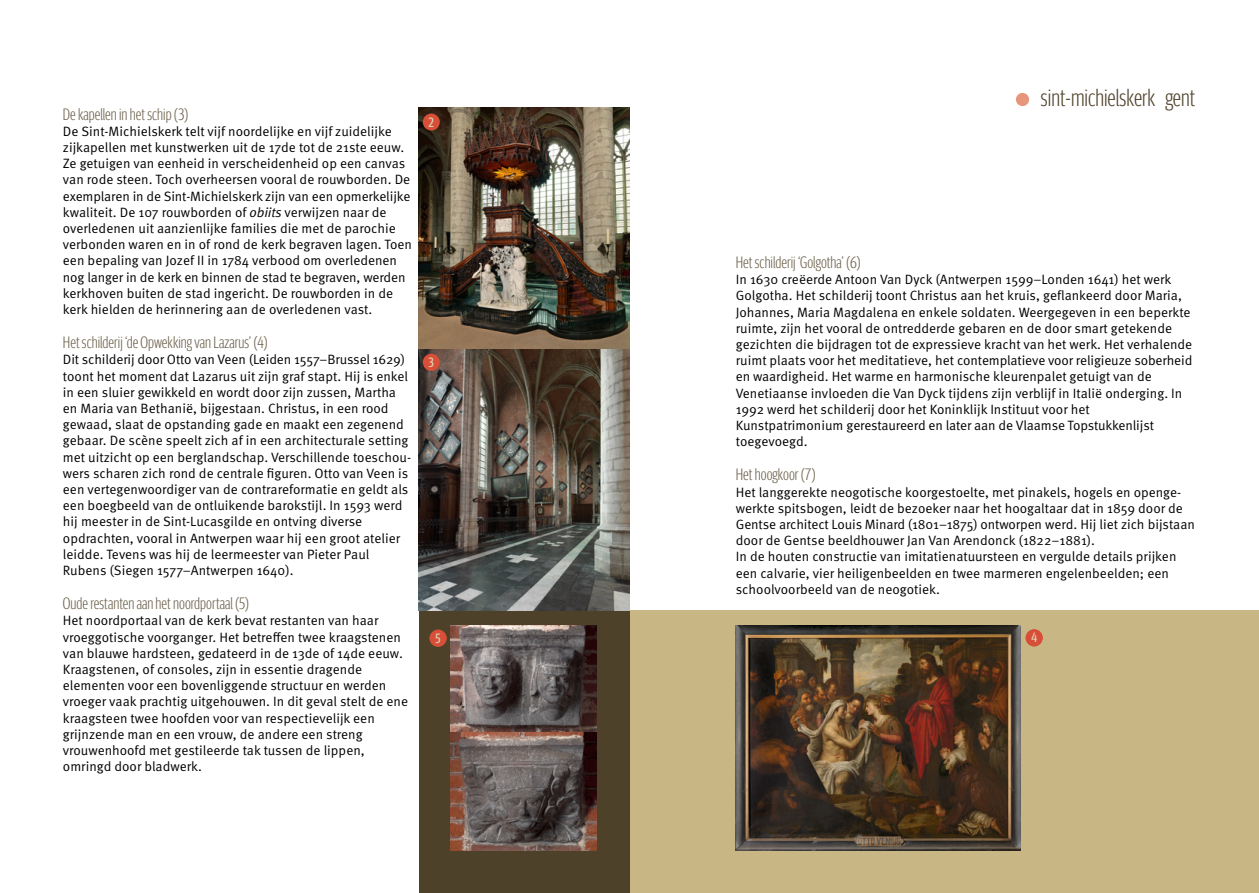
<style>
.page{position:relative;width:1259px;height:893px;background:#fff}
.page>*{position:absolute;margin:0;border:0;box-sizing:border-box;transform-origin:0 0}
.t1{font:300 24px "Meta Headline Comp OT";color:#4d412a}
.tussentitels{font:300 16.5px "Meta Headline Comp OT";color:#695d47}
.body{font:13.5px/16.2px "Meta Pro Norm";color:#000}
.intro_boekje{font:13.5px "Meta Headline Comp OT";color:#dfd4b2}
.s1{font-family:"Meta Pro Norm Ita"}
</style>
<div class="page">
<div style="left:1016px;top:93px;width:13px;height:13px;background:#e7967b;border-radius:50%"></div>
<div style="left:629px;top:610px;width:630px;height:283px;background:#c8b784"></div>
<div style="left:418px;top:610px;width:211px;height:283px;background:#4d412a"></div>
<img style="left:418px;top:107px;width:211px;height:503px">
<div style="left:423px;top:114px;width:17px;height:17px;background:#d74f38;border-radius:50%"></div>
<div style="left:423px;top:354px;width:17px;height:17px;background:#d74f38;border-radius:50%"></div>
<img style="left:736px;top:625px;width:284px;height:225px">
<div style="left:429px;top:630px;width:17px;height:17px;background:#d74f38;border-radius:50%"></div>
<img style="left:450px;top:625px;width:146px;height:225px">
<div style="left:1025px;top:629px;width:17px;height:17px;background:#d74f38;border-radius:50%"></div>
<p class="tussentitels" style="left:63px;top:104px;width:127px">De kapellen in het schip (3)</p>
<p class="body" style="left:63px;top:122px;width:351px">De Sint-Michielskerk telt vijf noordelijke en vijf zuidelijke zijkapellen met kunstwerken uit de 17de tot de 21ste eeuw.<br>Ze getuigen van eenheid in verscheidenheid op een canvas van rode steen. Toch overheersen vooral de rouwborden. De exemplaren in de Sint-Michielskerk zijn van een opmerkelijke kwaliteit. De 107 rouwborden of <span class="s1">obiits</span> verwijzen naar de overledenen uit aanzienlijke families die met de parochie verbonden waren en in of rond de kerk begraven lagen. Toen een bepaling van Jozef II in 1784 verbood om overledenen nog langer in de kerk en binnen de stad te begraven, werden kerkhoven buiten de stad ingericht. De rouwborden in de kerk hielden de herinnering aan de overledenen vast.</p>
<p class="tussentitels" style="left:63px;top:333px;width:206px">Het schilderij ‘de Opwekking van Lazarus’ (4)</p>
<p class="body" style="left:63px;top:351px;width:350px">Dit schilderij door Otto van Veen (Leiden 1557–Brussel 1629) toont het moment dat Lazarus uit zijn graf stapt. Hij is enkel in een sluier gewikkeld en wordt door zijn zussen, Martha en Maria van Bethanië, bijgestaan. Christus, in een rood gewaad, slaat de opstanding gade en maakt een zegenend gebaar. De scène speelt zich af in een architecturale setting met uitzicht op een berglandschap. Verschillende toeschou&shy;wers scharen zich rond de centrale figuren. Otto van Veen is een vertegenwoordiger van de contrareformatie en geldt als een boegbeeld van de ontluikende barokstijl. In 1593 werd hij meester in de Sint-Lucasgilde en ontving diverse opdrachten, vooral in Antwerpen waar hij een groot atelier leidde. Tevens was hij de leermeester van Pieter Paul Rubens (Siegen 1577–Antwerpen 1640).</p>
<p class="tussentitels" style="left:63px;top:594px;width:188px">Oude restanten aan het noordportaal (5)</p>
<p class="body" style="left:63px;top:612px;width:347px">Het noordportaal van de kerk bevat restanten van haar vroeggotische voorganger. Het betreffen twee kraagstenen van blauwe hardsteen, gedateerd in de 13de of 14de eeuw.<br>Kraagstenen, of consoles, zijn in essentie dragende elementen voor een bovenliggende structuur en werden vroeger vaak prachtig uitgehouwen. In dit geval stelt de ene kraagsteen twee hoofden voor van respectievelijk een grijnzende man en een vrouw, de andere een streng vrouwenhoofd met gestileerde tak tussen de lippen, omringd door bladwerk.</p>
<p class="intro_boekje" style="left:428px;top:114px;width:7px">2</p>
<p class="intro_boekje" style="left:428px;top:354px;width:7px">3</p>
<h1 class="t1" style="left:1041px;top:83px;width:156px">sint-michielskerk gent</h1>
<p class="tussentitels" style="left:736px;top:252px;width:126px">Het schilderij ‘Golgotha’ (6)</p>
<p class="body" style="left:736px;top:271px;width:458px">In 1630 creëerde Antoon Van Dyck (Antwerpen 1599–Londen 1641) het werk Golgotha. Het schilderij toont Christus aan het kruis, geflankeerd door Maria, Johannes, Maria Magdalena en enkele soldaten. Weergegeven in een beperkte ruimte, zijn het vooral de ontredderde gebaren en de door smart getekende gezichten die bijdragen tot de expressieve kracht van het werk. Het verhalende ruimt plaats voor het meditatieve, het contemplatieve voor religieuze soberheid en waardigheid. Het warme en harmonische kleurenpalet getuigt van de Venetiaanse invloeden die Van Dyck tijdens zijn verblijf in Italië onderging. In 1992 werd het schilderij door het Koninklijk Instituut voor het Kunstpatrimonium gerestaureerd en later aan de Vlaamse Topstukkenlijst toegevoegd.</p>
<p class="tussentitels" style="left:736px;top:465px;width:81px">Het hoogkoor (7)</p>
<p class="body" style="left:736px;top:483px;width:461px">Het langgerekte neogotische koorgestoelte, met pinakels, hogels en openge&shy;werkte spitsbogen, leidt de bezoeker naar het hoogaltaar dat in 1859 door de Gentse architect Louis Minard (1801–1875) ontworpen werd. Hij liet zich bijstaan door de Gentse beeldhouwer Jan Van Arendonck (1822–1881).<br>In de houten constructie van imitatienatuursteen en vergulde details prijken een calvarie, vier heiligenbeelden en twee marmeren engelenbeelden; een schoolvoorbeeld van de neogotiek.</p>
<p class="intro_boekje" style="left:435px;top:630px;width:7px">5</p>
<p class="intro_boekje" style="left:1031px;top:630px;width:7px">4</p>
</div>
